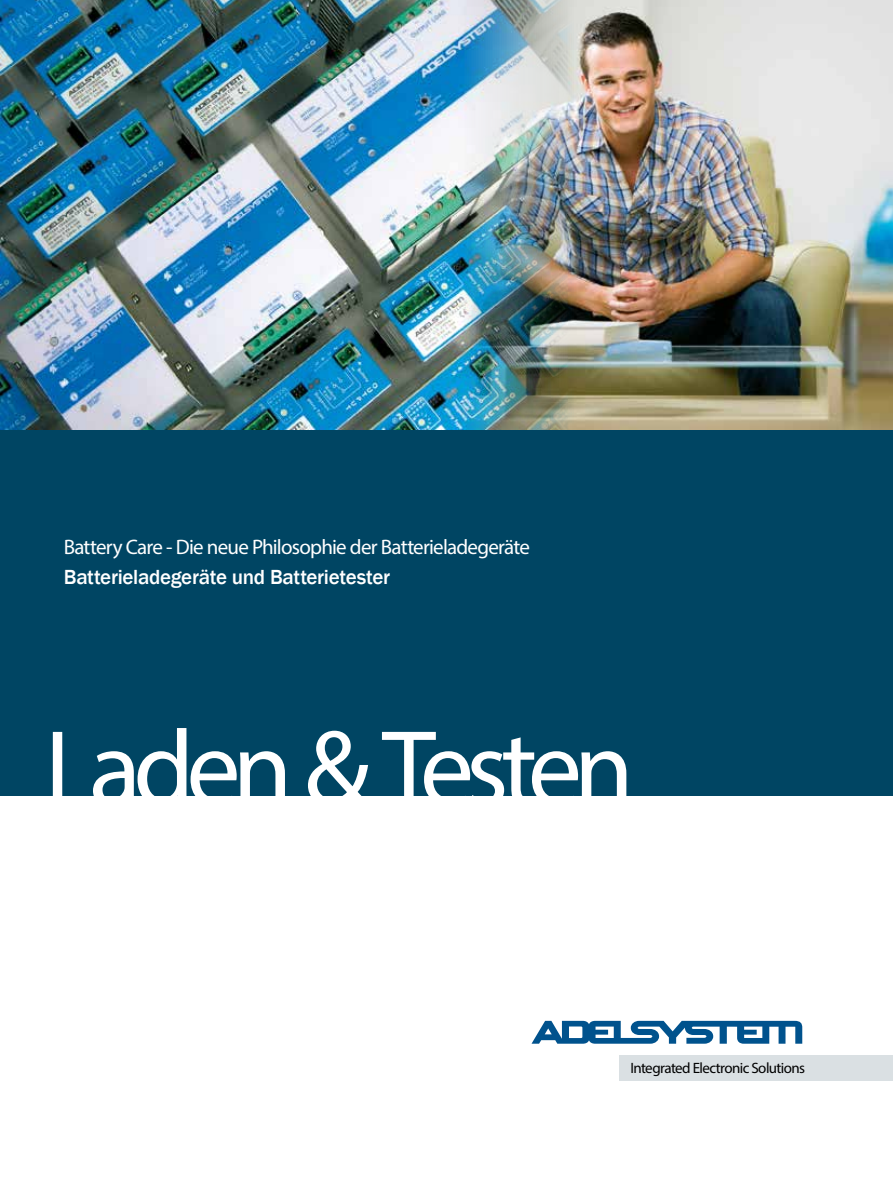
<style>
.page{position:relative;width:893px;height:1191px;background:#fff}
.page>*{position:absolute;margin:0;border:0;box-sizing:border-box;transform-origin:0 0}
.t1{font:108px "Myriad Pro";letter-spacing:-.075em;color:#fff}
.t2{font:21px "Myriad Pro";letter-spacing:-.035em;color:#fff}
.t3{font:500 21px "Franklin Gothic";letter-spacing:-.015em;color:#fff}
.t4{font:15px "Myriad Pro";letter-spacing:-.04em;color:#000}
</style>
<div class="page">
<div style="left:0;top:429px;width:893px;height:366px;background:#004563"></div>
<svg style="left:532px;top:1020px;width:270px;height:23px"></svg>
<div style="left:619px;top:1054px;width:274px;height:26px;background:#dae0e3"></div>
<img style="left:0;top:0;width:465px;height:429px">
<img style="left:465px;top:0;width:428px;height:429px">
<p class="t2" style="left:64px;top:533px;width:468px">Battery Care - Die neue Philosophie der Batterieladegeräte</p>
<p class="t3" style="left:64px;top:563px;width:328px">Batterieladegeräte und Batterietester</p>
<h1 class="t1" style="left:45px;top:702px;width:591px">Laden &amp; Testen</h1>
<p class="t4" style="left:630px;top:1058px;width:176px">Integrated Electronic Solutions</p>
</div>
